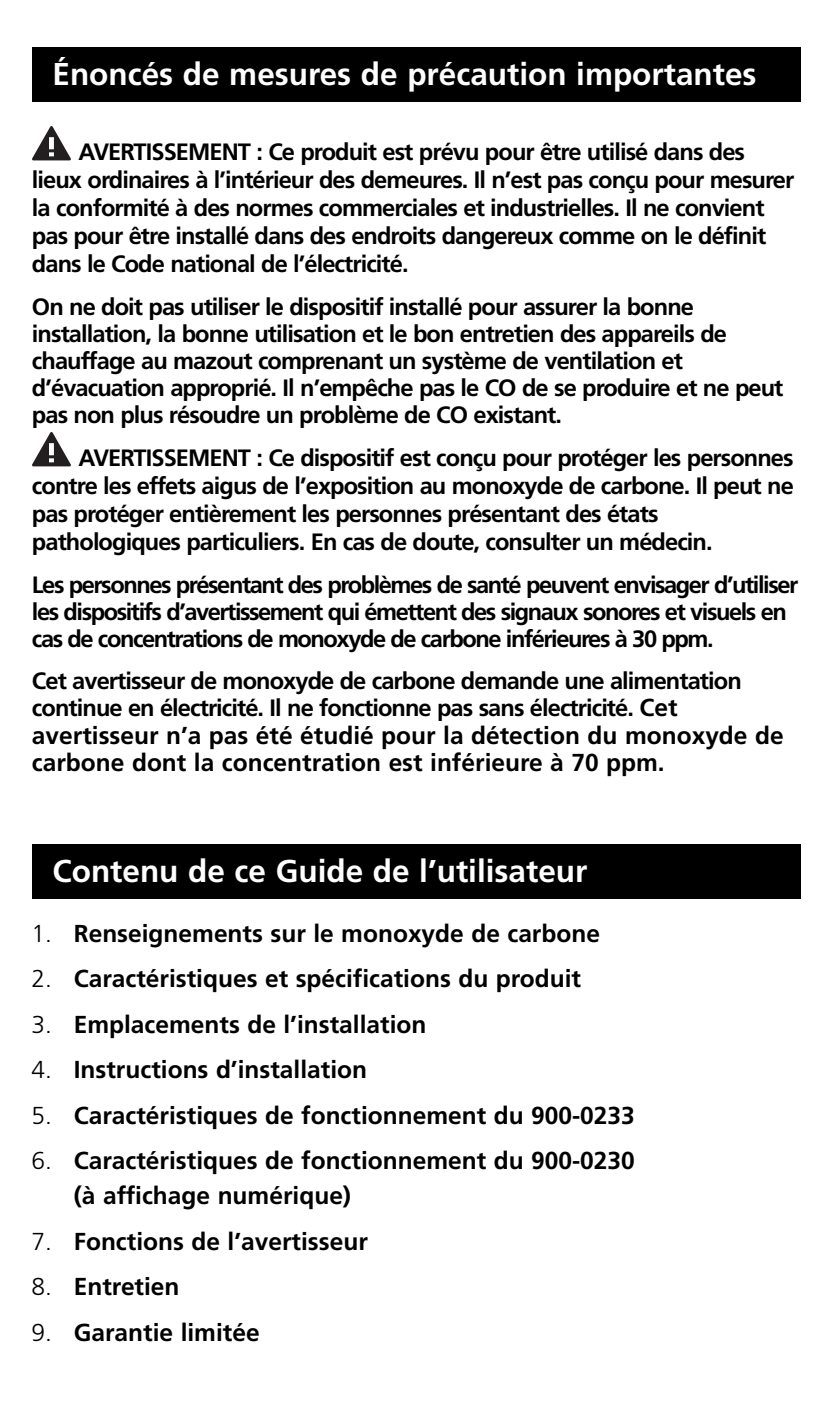
<style>
.page{position:relative;width:832px;height:1418px;background:#fff}
.page>*{position:absolute;margin:0;border:0;box-sizing:border-box;transform-origin:0 0}
.t1{font:700 31.5px "Frutiger";color:#fff}
.t2{font:700 24.5px/26.9px "Frutiger";color:#000}
.t3{font:700 23.8px/28px "Frutiger";letter-spacing:-.04em;color:#000}
.t4{font:700 23.8px/26.9px "Frutiger";letter-spacing:-.06em;color:#000}
.s1{font-size:24.5px}
.s2{font-weight:300}
</style>
<div class="page">
<div style="left:32px;top:47px;width:768px;height:54px;background:#000"></div>
<svg style="left:32px;top:432px;width:39px;height:34px"></svg>
<svg style="left:32px;top:126px;width:39px;height:34px"></svg>
<div style="left:32px;top:844px;width:768px;height:54px;background:#000"></div>
<h1 class="t1" style="left:52px;top:61px;width:705px">Énoncés de mesures de précaution importantes</h1>
<p class="t3" style="left:32px;top:140px;width:764px;text-indent:46px">AVERTISSEMENT : Ce produit est prévu pour être utilisé dans des lieux ordinaires à l’intérieur des demeures. Il n’est pas conçu pour mesurer la conformité à des normes commerciales et industrielles. Il ne convient pas pour être installé dans des endroits dangereux comme on le définit dans le Code national de l’électricité.</p>
<p class="t3" style="left:32px;top:295px;width:753px">On ne doit pas utiliser le dispositif installé pour assurer la bonne installation, la bonne utilisation et le bon entretien des appareils de chauffage au mazout comprenant un système de ventilation et d’évacuation approprié. Il n’empêche pas le CO de se produire et ne peut pas non plus résoudre un problème de CO existant.</p>
<p class="t3" style="left:32px;top:446px;width:763px;text-indent:46px">AVERTISSEMENT : Ce dispositif est conçu pour protéger les personnes contre les effets aigus de l’exposition au monoxyde de carbone. Il peut ne pas protéger entièrement les personnes présentant des états pathologiques particuliers. En cas de doute, consulter un médecin.</p>
<p class="t4" style="left:32px;top:573px;width:767px">Les personnes présentant des problèmes de santé peuvent envisager d’utiliser les dispositifs d’avertissement qui émettent des signaux sonores et visuels en cas de concentrations de monoxyde de carbone inférieures à 30 ppm.</p>
<p class="t3" style="left:32px;top:669px;width:711px;line-height:26.9px">Cet avertisseur de monoxyde de carbone demande une alimentation continue en électricité. Il ne fonctionne pas sans électricité. <span class="s1">Cet</span></p>
<p class="t2" style="left:32px;top:723px;width:753px">avertisseur n’a pas été étudié pour la détection du monoxyde de carbone dont la concentration est inférieure à 70 ppm.</p>
<h1 class="t1" style="left:52px;top:858px;width:536px">Contenu de ce Guide de l’utilisateur</h1>
<p class="t2" style="left:32px;top:921px;width:570px"><span class="s2">1.</span> Renseignements sur le monoxyde de carbone</p>
<p class="t2" style="left:32px;top:967px;width:551px"><span class="s2">2.</span> Caractéristiques et spécifications du produit</p>
<p class="t2" style="left:32px;top:1012px;width:396px"><span class="s2">3.</span> Emplacements de l’installation</p>
<p class="t2" style="left:32px;top:1058px;width:337px"><span class="s2">4.</span> Instructions d’installation</p>
<p class="t2" style="left:32px;top:1103px;width:604px"><span class="s2">5.</span> Caractéristiques de fonctionnement du 900-0233</p>
<p class="t2" style="left:74px;top:1145px;width:562px;line-height:35px;text-indent:-42px"><span class="s2">6.</span> Caractéristiques de fonctionnement du 900-0230 (à affichage numérique)</p>
<p class="t2" style="left:32px;top:1229px;width:338px"><span class="s2">7.</span> Fonctions de l’avertisseur</p>
<p class="t2" style="left:32px;top:1275px;width:149px"><span class="s2">8.</span> Entretien</p>
<p class="t2" style="left:32px;top:1320px;width:230px"><span class="s2">9.</span> Garantie limitée</p>
</div>
